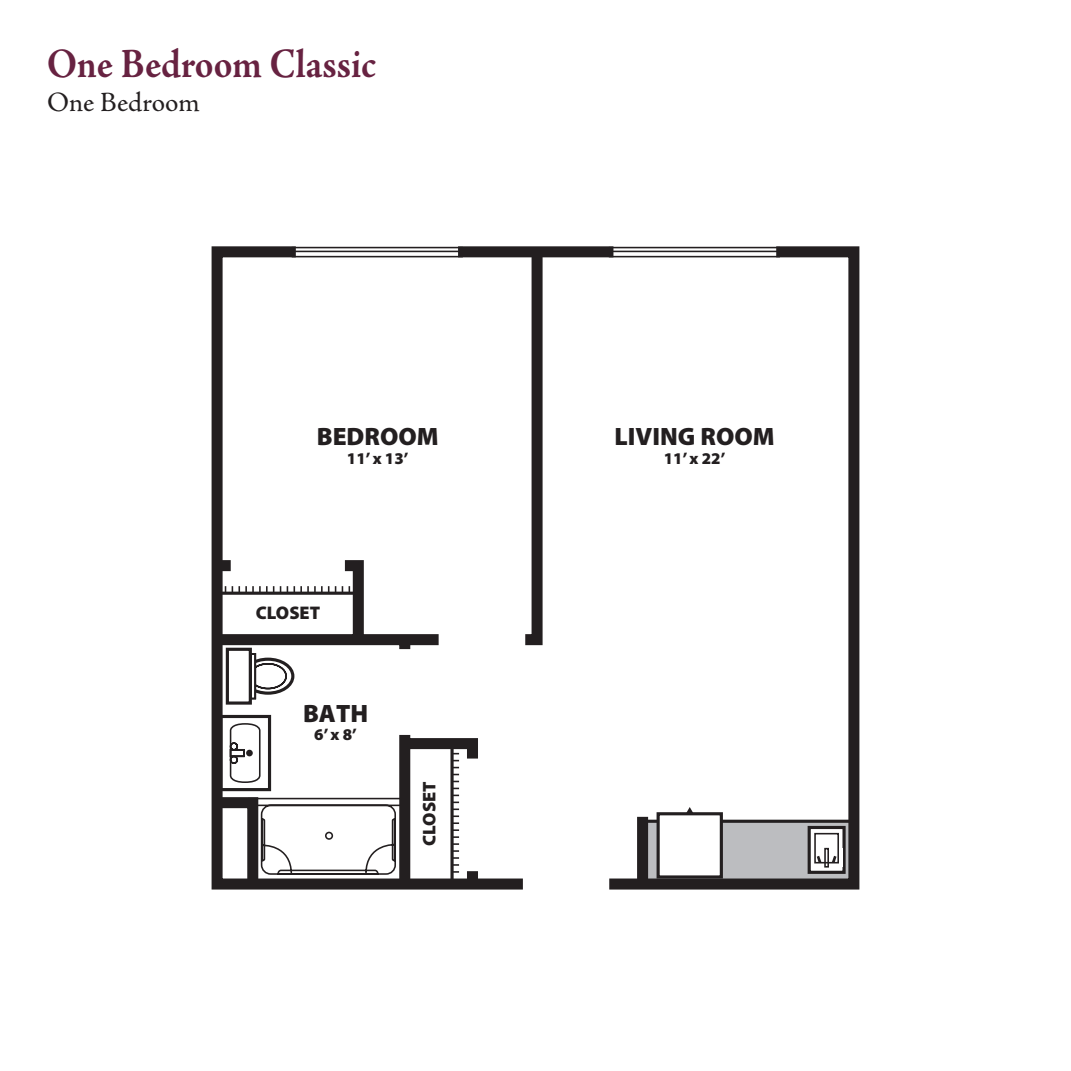
<style>
.page{position:relative;width:1071px;height:1071px;background:#fff}
.page>*{position:absolute;margin:0;border:0;box-sizing:border-box;transform-origin:0 0}
.t1{font:700 42px "Adobe Jenson Pro";color:#672241;scale:.9 1}
.t2{font:28px "Adobe Jenson Pro";color:#231f20}
.t3{font:900 25.2px "Myriad Pro";color:#231f20}
.t4{font:900 18.38px "Myriad Pro";color:#231f20}
.t5{font:900 16.45px "Myriad Pro";color:#231f20}
</style>
<div class="page">
<svg style="left:654px;top:246px;width:205px;height:644px"></svg>
<hr style="left:609px;top:247px;width:171px;height:1px;background:#231f20">
<hr style="left:609px;top:251px;width:171px;height:1px;background:#231f20">
<hr style="left:609px;top:256px;width:171px;height:1px;background:#231f20">
<svg style="left:212px;top:246px;width:442px;height:644px"></svg>
<div style="left:642px;top:820px;width:215px;height:65px;border:3px solid #231f20"></div>
<div style="left:808px;top:826px;width:38px;height:48px;background:#fff;border:3px solid #231f20"></div>
<div style="left:814px;top:833px;width:25px;height:30px;background:#fff;border:2px solid #231f20"></div>
<div style="left:824px;top:848px;width:5px;height:20px;border:2px solid #231f20"></div>
<svg style="left:832px;top:856px;width:4px;height:7px"></svg>
<svg style="left:817px;top:856px;width:5px;height:7px"></svg>
<div style="left:657px;top:812px;width:66px;height:67px;background:#fff;border:3px solid #231f20"></div>
<svg style="left:685px;top:807px;width:9px;height:8px"></svg>
<svg style="left:246px;top:797px;width:157px;height:79px"></svg>
<svg style="left:242px;top:658px;width:52px;height:36px"></svg>
<div style="left:242px;top:658px;width:52px;height:37px;border:3px solid #231f20;border-radius:50%"></div>
<svg style="left:256px;top:662px;width:32px;height:28px"></svg>
<div style="left:227px;top:649px;width:23px;height:54px;background:#fff"></div>
<div style="left:226px;top:648px;width:26px;height:57px;border:3px solid #231f20"></div>
<div style="left:250px;top:653px;width:6px;height:46px;border:2px solid #231f20"></div>
<div style="left:219px;top:715px;width:52px;height:76px;border:3px solid #231f20"></div>
<svg style="left:229px;top:722px;width:32px;height:62px"></svg>
<div style="left:246px;top:750px;width:7px;height:6px;background:#231f20;border-radius:50%"></div>
<svg style="left:450px;top:743px;width:4px;height:136px"></svg>
<svg style="left:452px;top:809px;width:7px;height:64px"></svg>
<hr style="left:217px;top:592px;width:137px;height:3px;background:#231f20">
<svg style="left:294px;top:586px;width:35px;height:6px"></svg>
<svg style="left:232px;top:586px;width:42px;height:6px"></svg>
<p class="t1" style="left:47px;top:40px;width:367px">One Bedroom Classic</p>
<p class="t2" style="left:47px;top:86px;width:154px">One Bedroom</p>
<p class="t3" style="left:317px;top:423px;width:123px">BEDROOM</p>
<p class="t5" style="left:347px;top:449px;width:63px">11’ x 13’</p>
<p class="t4" style="left:256px;top:603px;width:66px">CLOSET</p>
<p class="t3" style="left:303px;top:699px;width:67px">BATH</p>
<p class="t5" style="left:314px;top:725px;width:44px">6’ x 8’</p>
<p class="t4" style="left:419px;top:846px;width:66px;rotate:-90deg">CLOSET</p>
<p class="t3" style="left:615px;top:423px;width:162px">LIVING ROOM</p>
<p class="t5" style="left:664px;top:449px;width:63px">11’ x 22’</p>
</div>
